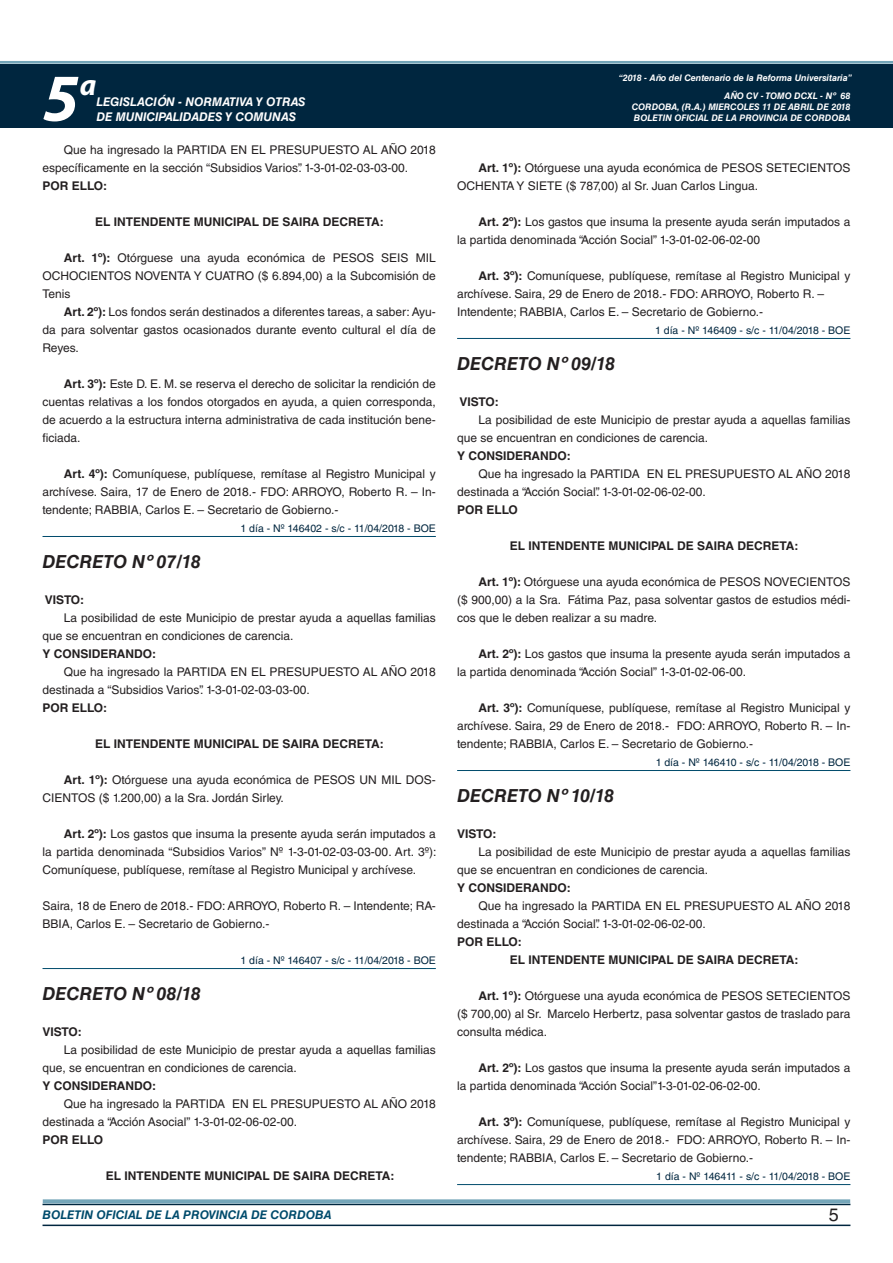
<style>
.page{position:relative;width:893px;height:1263px;background:#fff}
.page>*{position:absolute;margin:0;border:0;box-sizing:border-box;transform-origin:0 0}
.t1{font:italic 700 67.5px "Myriad Pro";color:#fff}
.t2{font:italic 700 30px "Myriad Pro";color:#fff}
.DOC__N{font:italic 700 18px "Helvetica LT Std";color:#231f20}
.t3{font:18px "Helvetica LT Std";color:#231f20}
.TEXTO_BASE{font:12px/18px "Helvetica LT Std";color:#231f20}
.RESUELVE{font:700 12px "Helvetica LT Std";color:#231f20}
.TEXTO_BASE-2{font:700 12px "Helvetica LT Std";color:#231f20}
.t4{font:italic 700 12px "Helvetica LT Std";color:#fff}
.t5{font:italic 700 12px "Helvetica LT Std";color:#004b6c}
.FECHA_DE_PUBLICACIÓN{font:10.5px "Helvetica LT Std";color:#00263f}
.t6{font:italic 700 9px/10.8px "Helvetica LT Std";color:#fff;text-align:justify}
.s1{font-weight:700}
</style>
<div class="page">
<div style="left:0;top:61px;width:893px;height:6px;background:#fff;opacity:.75"></div>
<div style="left:0;top:64px;width:893px;height:64px;background:#00263f"></div>
<hr style="left:43px;top:1224px;width:807px;height:2px;background:#00263f">
<div style="left:42px;top:1198px;width:809px;height:8px;background:#fff;opacity:.75"></div>
<hr style="left:43px;top:536px;width:393px;height:1px;background:#004b6c">
<hr style="left:43px;top:968px;width:393px;height:1px;background:#004b6c">
<hr style="left:457px;top:338px;width:393px;height:1px;background:#004b6c">
<hr style="left:457px;top:770px;width:393px;height:1px;background:#004b6c">
<hr style="left:457px;top:1184px;width:393px;height:1px;background:#004b6c">
<h1 class="t1" style="left:43px;top:54px;width:38px">5</h1>
<h2 class="t2" style="left:80px;top:66px;width:18px">a</h2>
<p class="t4" style="left:96px;top:95px;width:211px">LEGISLACIÓN - NORMATIVA Y OTRAS</p>
<p class="t4" style="left:96px;top:109px;width:201px">DE MUNICIPALIDADES Y COMUNAS</p>
<p class="TEXTO_BASE" style="left:43px;top:141px;width:395px;text-indent:21px">Que ha ingresado la PARTIDA EN EL PRESUPUESTO AL AÑO 2018 específicamente en la sección “Subsidios Varios”. 1-3-01-02-03-03-00.</p>
<p class="TEXTO_BASE-2" style="left:43px;top:178px;width:66px">POR ELLO:</p>
<p class="RESUELVE" style="left:95px;top:214px;width:290px">EL INTENDENTE MUNICIPAL DE SAIRA DECRETA:</p>
<p class="TEXTO_BASE" style="left:43px;top:249px;width:395px;text-align:justify;text-indent:21px"><span class="s1">Art. 1º):</span> Otórguese una ayuda económica de PESOS SEIS MIL OCHOCIENTOS NOVENTA Y CUATRO ($ 6.894,00) a la Subcomisión de Tenis</p>
<p class="TEXTO_BASE" style="left:43px;top:303px;width:395px;text-align:justify;text-indent:21px"><span class="s1">Art. 2º):</span> Los fondos serán destinados a diferentes tareas, a saber: Ayu&shy;da para solventar gastos ocasionados durante evento cultural el día de Reyes.</p>
<p class="TEXTO_BASE" style="left:43px;top:375px;width:395px;text-align:justify;text-indent:21px"><span class="s1">Art. 3º):</span> Este D. E. M. se reserva el derecho de solicitar la rendición de cuentas relativas a los fondos otorgados en ayuda, a quien corresponda, de acuerdo a la estructura interna administrativa de cada institución bene&shy;ficiada.</p>
<p class="TEXTO_BASE" style="left:43px;top:465px;width:395px;text-align:justify;text-indent:21px"><span class="s1">Art. 4º):</span> Comuníquese, publíquese, remítase al Registro Municipal y archívese. Saira, 17 de Enero de 2018.- FDO: ARROYO, Roberto R. – In&shy;tendente; RABBIA, Carlos E. – Secretario de Gobierno.-</p>
<p class="FECHA_DE_PUBLICACIÓN" style="left:240px;top:522px;width:197px">1 día - Nº 146402 - s/c - 11/04/2018 - BOE</p>
<p class="DOC__N" style="left:43px;top:550px;width:160px">DECRETO Nº 07/18</p>
<p class="TEXTO_BASE-2" style="left:45px;top:592px;width:41px">VISTO:</p>
<p class="TEXTO_BASE" style="left:43px;top:609px;width:395px;text-indent:21px">La posibilidad de este Municipio de prestar ayuda a aquellas familias que se encuentran en condiciones de carencia.</p>
<p class="TEXTO_BASE-2" style="left:43px;top:646px;width:115px">Y CONSIDERANDO:</p>
<p class="TEXTO_BASE" style="left:43px;top:663px;width:395px;text-indent:21px">Que ha ingresado la PARTIDA EN EL PRESUPUESTO AL AÑO 2018 destinada a “Subsidios Varios”. 1-3-01-02-03-03-00.</p>
<p class="TEXTO_BASE-2" style="left:43px;top:700px;width:66px">POR ELLO:</p>
<p class="RESUELVE" style="left:95px;top:736px;width:290px">EL INTENDENTE MUNICIPAL DE SAIRA DECRETA:</p>
<p class="TEXTO_BASE" style="left:43px;top:771px;width:395px;text-indent:21px"><span class="s1">Art. 1º):</span> Otórguese una ayuda económica de PESOS UN MIL DOS-<br>CIENTOS ($ 1.200,00) a la Sra. Jordán Sirley.</p>
<p class="TEXTO_BASE" style="left:43px;top:825px;width:395px;text-align:justify;text-indent:21px"><span class="s1">Art. 2º):</span> Los gastos que insuma la presente ayuda serán imputados a la partida denominada “Subsidios Varios” Nº 1-3-01-02-03-03-00. Art. 3º):<br>Comuníquese, publíquese, remítase al Registro Municipal y archívese.</p>
<p class="TEXTO_BASE" style="left:43px;top:897px;width:395px">Saira, 18 de Enero de 2018.- FDO: ARROYO, Roberto R. – Intendente; RA-<br>BBIA, Carlos E. – Secretario de Gobierno.-</p>
<p class="FECHA_DE_PUBLICACIÓN" style="left:240px;top:954px;width:197px">1 día - Nº 146407 - s/c - 11/04/2018 - BOE</p>
<p class="DOC__N" style="left:43px;top:982px;width:160px">DECRETO Nº 08/18</p>
<p class="TEXTO_BASE-2" style="left:43px;top:1024px;width:41px">VISTO:</p>
<p class="TEXTO_BASE" style="left:43px;top:1041px;width:395px;text-indent:21px">La posibilidad de este Municipio de prestar ayuda a aquellas familias que, se encuentran en condiciones de carencia.</p>
<p class="TEXTO_BASE-2" style="left:43px;top:1078px;width:115px">Y CONSIDERANDO:</p>
<p class="TEXTO_BASE" style="left:43px;top:1095px;width:395px;text-indent:21px">Que ha ingresado la PARTIDA EN EL PRESUPUESTO AL AÑO 2018 destinada a “Acción Asocial” 1-3-01-02-06-02-00.</p>
<p class="TEXTO_BASE-2" style="left:43px;top:1132px;width:62px">POR ELLO</p>
<p class="RESUELVE" style="left:106px;top:1168px;width:290px">EL INTENDENTE MUNICIPAL DE SAIRA DECRETA:</p>
<p class="t6" style="left:619px;top:72px;width:235px">“2018 - Año del Centenario de la Reforma Universitaria”</p>
<p class="t6" style="left:632px;top:91px;width:220px;text-indent:93px">AÑO CV - TOMO DCXL - Nº 68<br>CORDOBA, (R.A.) MIERCOLES 11 DE ABRIL DE 2018<br>BOLETIN OFICIAL DE LA PROVINCIA DE CORDOBA</p>
<p class="TEXTO_BASE" style="left:457px;top:159px;width:395px;text-indent:21px"><span class="s1">Art. 1º):</span> Otórguese una ayuda económica de PESOS SETECIENTOS<br>OCHENTA Y SIETE ($ 787,00) al Sr. Juan Carlos Lingua.</p>
<p class="TEXTO_BASE" style="left:457px;top:213px;width:395px;text-indent:21px"><span class="s1">Art. 2º):</span> Los gastos que insuma la presente ayuda serán imputados a la partida denominada “Acción Social” 1-3-01-02-06-02-00</p>
<p class="TEXTO_BASE" style="left:457px;top:267px;width:395px;text-indent:21px"><span class="s1">Art. 3º):</span> Comuníquese, publíquese, remítase al Registro Municipal y archívese. Saira, 29 de Enero de 2018.- FDO: ARROYO, Roberto R. –</p>
<p class="TEXTO_BASE" style="left:457px;top:303px;width:307px">Intendente; RABBIA, Carlos E. – Secretario de Gobierno.-</p>
<p class="FECHA_DE_PUBLICACIÓN" style="left:655px;top:324px;width:197px">1 día - Nº 146409 - s/c - 11/04/2018 - BOE</p>
<p class="DOC__N" style="left:457px;top:352px;width:160px">DECRETO Nº 09/18</p>
<p class="TEXTO_BASE-2" style="left:459px;top:394px;width:41px">VISTO:</p>
<p class="TEXTO_BASE" style="left:457px;top:411px;width:395px;text-indent:21px">La posibilidad de este Municipio de prestar ayuda a aquellas familias que se encuentran en condiciones de carencia.</p>
<p class="TEXTO_BASE-2" style="left:457px;top:448px;width:115px">Y CONSIDERANDO:</p>
<p class="TEXTO_BASE" style="left:457px;top:465px;width:395px;text-indent:21px">Que ha ingresado la PARTIDA EN EL PRESUPUESTO AL AÑO 2018 destinada a “Acción Social”. 1-3-01-02-06-02-00.</p>
<p class="TEXTO_BASE-2" style="left:457px;top:502px;width:62px">POR ELLO</p>
<p class="RESUELVE" style="left:510px;top:538px;width:290px">EL INTENDENTE MUNICIPAL DE SAIRA DECRETA:</p>
<p class="TEXTO_BASE" style="left:457px;top:573px;width:395px;text-align:justify;text-indent:21px"><span class="s1">Art. 1º):</span> Otórguese una ayuda económica de PESOS NOVECIENTOS ($ 900,00) a la Sra. Fátima Paz, pasa solventar gastos de estudios médi&shy;cos que le deben realizar a su madre.</p>
<p class="TEXTO_BASE" style="left:457px;top:645px;width:395px;text-indent:21px"><span class="s1">Art. 2º):</span> Los gastos que insuma la presente ayuda serán imputados a la partida denominada “Acción Social” 1-3-01-02-06-00.</p>
<p class="TEXTO_BASE" style="left:457px;top:699px;width:395px;text-align:justify;text-indent:21px"><span class="s1">Art. 3º):</span> Comuníquese, publíquese, remítase al Registro Municipal y archívese. Saira, 29 de Enero de 2018.- FDO: ARROYO, Roberto R. – In&shy;tendente; RABBIA, Carlos E. – Secretario de Gobierno.-</p>
<p class="FECHA_DE_PUBLICACIÓN" style="left:656px;top:756px;width:196px">1 día - Nº 146410 - s/c - 11/04/2018 - BOE</p>
<p class="DOC__N" style="left:457px;top:784px;width:159px">DECRETO Nº 10/18</p>
<p class="TEXTO_BASE-2" style="left:457px;top:826px;width:41px">VISTO:</p>
<p class="TEXTO_BASE" style="left:457px;top:843px;width:395px;text-indent:21px">La posibilidad de este Municipio de prestar ayuda a aquellas familias que se encuentran en condiciones de carencia.</p>
<p class="TEXTO_BASE-2" style="left:457px;top:880px;width:115px">Y CONSIDERANDO:</p>
<p class="TEXTO_BASE" style="left:457px;top:897px;width:395px;text-indent:21px">Que ha ingresado la PARTIDA EN EL PRESUPUESTO AL AÑO 2018 destinada a “Acción Social”. 1-3-01-02-06-02-00.</p>
<p class="TEXTO_BASE-2" style="left:457px;top:934px;width:66px">POR ELLO:</p>
<p class="RESUELVE" style="left:510px;top:952px;width:290px">EL INTENDENTE MUNICIPAL DE SAIRA DECRETA:</p>
<p class="TEXTO_BASE" style="left:457px;top:987px;width:395px;text-align:justify;text-indent:21px"><span class="s1">Art. 1º):</span> Otórguese una ayuda económica de PESOS SETECIENTOS ($ 700,00) al Sr. Marcelo Herbertz, pasa solventar gastos de traslado para consulta médica.</p>
<p class="TEXTO_BASE" style="left:457px;top:1059px;width:395px;text-indent:21px"><span class="s1">Art. 2º):</span> Los gastos que insuma la presente ayuda serán imputados a la partida denominada “Acción Social”1-3-01-02-06-02-00.</p>
<p class="TEXTO_BASE" style="left:457px;top:1113px;width:395px;text-align:justify;text-indent:21px"><span class="s1">Art. 3º):</span> Comuníquese, publíquese, remítase al Registro Municipal y archívese. Saira, 29 de Enero de 2018.- FDO: ARROYO, Roberto R. – In&shy;tendente; RABBIA, Carlos E. – Secretario de Gobierno.-</p>
<p class="FECHA_DE_PUBLICACIÓN" style="left:656px;top:1170px;width:196px">1 día - Nº 146411 - s/c - 11/04/2018 - BOE</p>
<p class="t5" style="left:43px;top:1208px;width:290px">BOLETIN OFICIAL DE LA PROVINCIA DE CORDOBA</p>
<h3 class="t3" style="left:829px;top:1204px;width:12px">5</h3>
</div>
